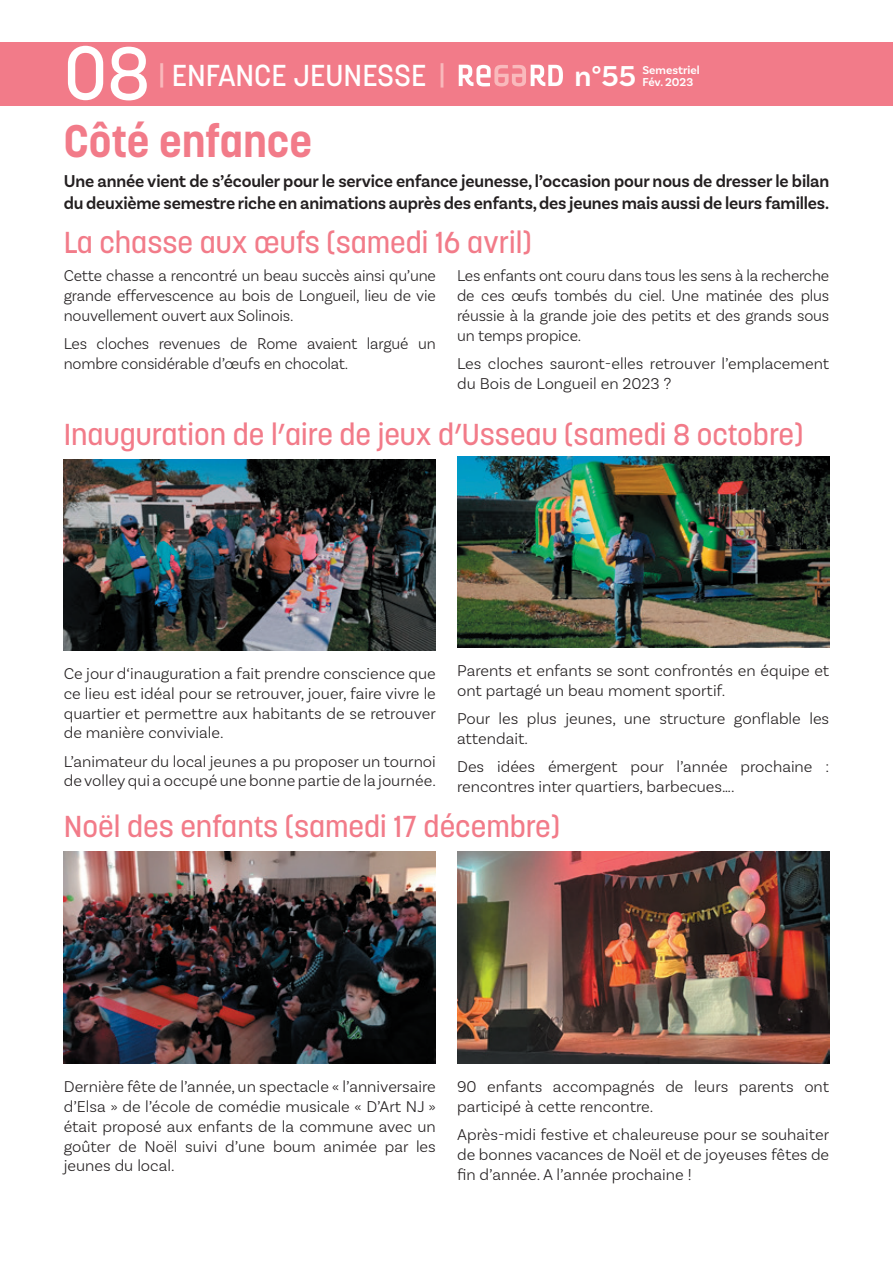
<style>
.page{position:relative;width:893px;height:1263px;background:#fff}
.page>*{position:absolute;margin:0;border:0;box-sizing:border-box;transform-origin:0 0}
.t1{font:500 75px "Korolev";color:#fff}
.t2{font:700 45px "Korolev";color:#f27b89}
.t3{font:600 30.15px "Basic Sans";color:#fff}
.t4{font:500 30px "Korolev";color:#f27b89}
.t5{font:500 30px "Korolev";color:#fff}
.t6{font:600 18px/21.6px "Basic Sans";letter-spacing:-.01em;color:#231f20}
.t7{font:300 16.5px/19.8px "Basic Sans";color:#231f20}
.t8{font:600 12px/12px "Basic Sans";color:#fff}
.s1{color:#f9b9bc}
</style>
<div class="page">
<div style="left:0;top:43px;width:893px;height:63px;background:#f27b89"></div>
<svg style="left:459px;top:65px;width:104px;height:21px"></svg>
<img style="left:64px;top:459px;width:372px;height:192px">
<img style="left:457px;top:456px;width:372px;height:192px">
<img style="left:64px;top:851px;width:372px;height:213px">
<img style="left:457px;top:851px;width:372px;height:213px">
<h1 class="t1" style="left:64px;top:26px;width:88px">08</h1>
<h3 class="t5" style="left:158px;top:57px;width:289px"><span class="s1">|</span> ENFANCE JEUNESSE <span class="s1">|</span></h3>
<h3 class="t3" style="left:574px;top:58px;width:63px">n°55</h3>
<p class="t8" style="left:642px;top:64px;width:59px">Semestriel<br>Fév. 2023</p>
<h2 class="t2" style="left:64px;top:113px;width:250px">Côté enfance</h2>
<p class="t6" style="left:64px;top:170px;width:767px">Une année vient de s’écouler pour le service enfance jeunesse, l’occasion pour nous de dresser le bilan du deuxième semestre riche en animations auprès des enfants, des jeunes mais aussi de leurs familles.</p>
<h3 class="t4" style="left:64px;top:224px;width:469px">La chasse aux œufs (samedi 16 avril)</h3>
<p class="t7" style="left:64px;top:266px;width:374px;text-align:justify">Cette chasse a rencontré un beau succès ainsi qu’une grande effervescence au bois de Longueil, lieu de vie nouvellement ouvert aux Solinois.</p>
<p class="t7" style="left:64px;top:334px;width:374px">Les cloches revenues de Rome avaient largué un nombre considérable d’œufs en chocolat.</p>
<p class="t7" style="left:457px;top:266px;width:374px;text-align:justify">Les enfants ont couru dans tous les sens à la recherche de ces œufs tombés du ciel. Une matinée des plus réussie à la grande joie des petits et des grands sous un temps propice.</p>
<p class="t7" style="left:457px;top:353px;width:374px">Les cloches sauront-elles retrouver l’emplacement du Bois de Longueil en 2023 ?</p>
<h3 class="t4" style="left:64px;top:415px;width:741px">Inauguration de l’aire de jeux d’Usseau (samedi 8 octobre)</h3>
<p class="t7" style="left:457px;top:660px;width:374px">Parents et enfants se sont confrontés en équipe et ont partagé un beau moment sportif.</p>
<p class="t7" style="left:457px;top:709px;width:374px">Pour les plus jeunes, une structure gonflable les attendait.</p>
<p class="t7" style="left:457px;top:757px;width:374px">Des idées émergent pour l’année prochaine : rencontres inter quartiers, barbecues….</p>
<h3 class="t4" style="left:64px;top:807px;width:498px">Noël des enfants (samedi 17 décembre)</h3>
<p class="t7" style="left:64px;top:663px;width:374px;text-align:justify">Ce jour d‘inauguration a fait prendre conscience que ce lieu est idéal pour se retrouver, jouer, faire vivre le quartier et permettre aux habitants de se retrouver de manière conviviale.</p>
<p class="t7" style="left:64px;top:751px;width:374px">L’animateur du local jeunes a pu proposer un tournoi de volley qui a occupé une bonne partie de la journée.</p>
<p class="t7" style="left:64px;top:1076px;width:374px;text-align:justify">Dernière fête de l’année, un spectacle « l’anniversaire d’Elsa » de l’école de comédie musicale « D’Art NJ » était proposé aux enfants de la commune avec un goûter de Noël suivi d’une boum animée par les jeunes du local.</p>
<p class="t7" style="left:457px;top:1076px;width:374px">90 enfants accompagnés de leurs parents ont participé à cette rencontre.</p>
<p class="t7" style="left:457px;top:1125px;width:374px;text-align:justify">Après-midi festive et chaleureuse pour se souhaiter de bonnes vacances de Noël et de joyeuses fêtes de fin d’année. A l’année prochaine !</p>
</div>
